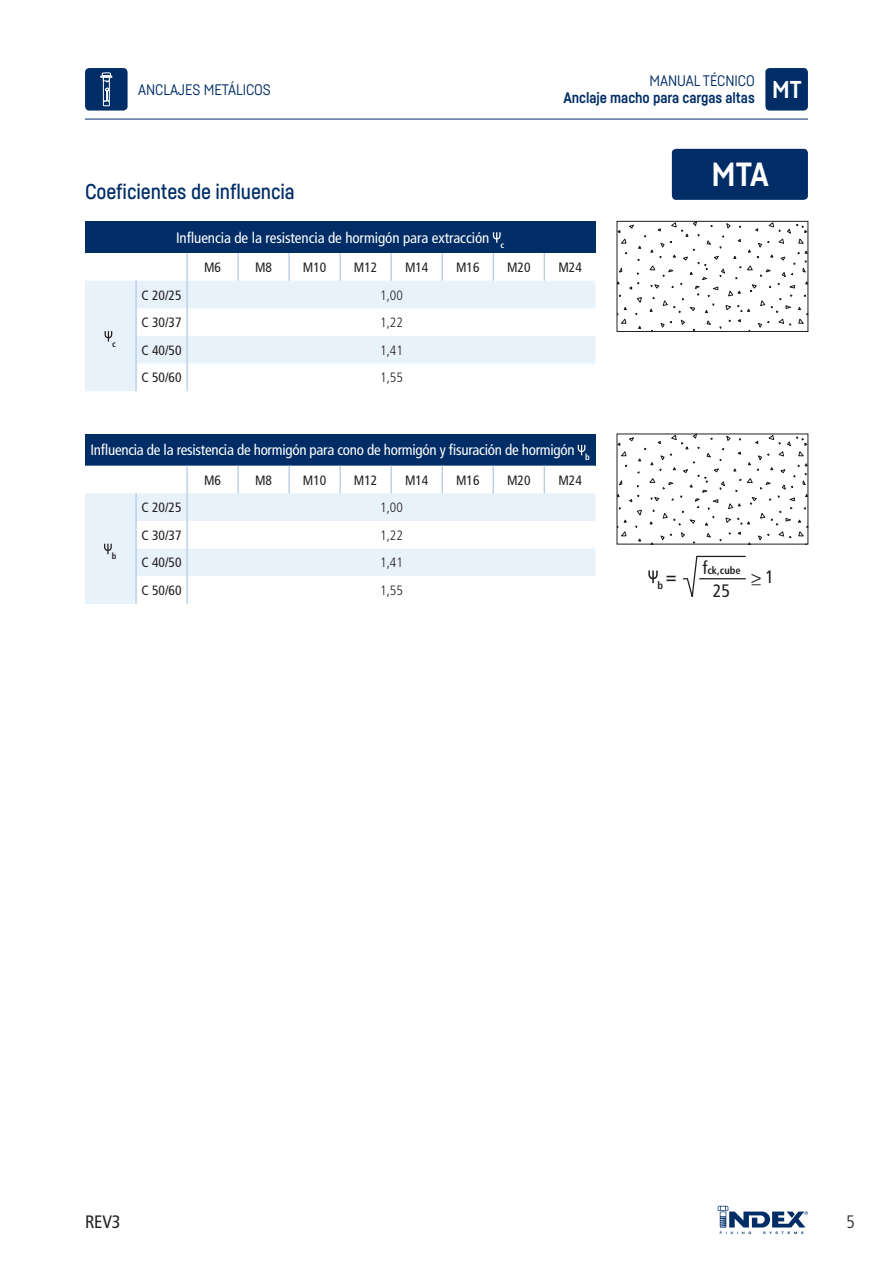
<style>
.page{position:relative;width:893px;height:1263px;background:#fff}
.page>*{position:absolute;margin:0;border:0;box-sizing:border-box;transform-origin:0 0}
.t1{font:700 33px "Fabrikat";color:#fff}
.t2{font:700 24px "Fabrikat";color:#fff}
.t3{font:500 21px "Fabrikat";letter-spacing:-.005em;color:#002d66}
.t4{font:condensed 18px "Frutiger LT Std";letter-spacing:-.01em;color:#231f20}
.t5{font:300 condensed 18px "Frutiger LT Std";color:#231f20}
.t6{font:condensed 15px "Frutiger LT Std";letter-spacing:-.02em;color:#fff}
.t7{font:15px "Fabrikat";letter-spacing:-.005em;color:#002d66}
.t8{font:700 15px "Fabrikat";letter-spacing:-.005em;color:#002d66}
.t9{font:condensed 13.5px "Frutiger LT Std";color:#231f20}
.t10{font:300 condensed 13.5px "Frutiger LT Std";color:#231f20}
.t11{font:700 condensed 10.5px "Frutiger LT Std";color:#231f20}
.t12{font:700 condensed 8.7px "Frutiger LT Std";color:#231f20}
.s1{font-weight:400;font-size:18px}
.s2{font-weight:700}
</style>
<div class="page">
<svg style="left:718px;top:1206px;width:90px;height:28px"></svg>
<hr style="left:85px;top:119px;width:723px;height:1px;background:#002d66">
<div style="left:85px;top:68px;width:43px;height:43px;background:#002d66;border-radius:4px"></div>
<svg style="left:100px;top:72px;width:13px;height:35px"></svg>
<div style="left:765px;top:68px;width:43px;height:43px;background:#002d66;border-radius:4px"></div>
<svg style="left:619px;top:223px;width:187px;height:107px"></svg>
<div style="left:617px;top:221px;width:191px;height:111px;border:1px solid #231f20"></div>
<svg style="left:619px;top:436px;width:187px;height:106px"></svg>
<div style="left:672px;top:149px;width:136px;height:51px;background:#002d66;border-radius:4px"></div>
<div style="left:85px;top:221px;width:510px;height:32px;background:#002d66"></div>
<svg style="left:85px;top:281px;width:510px;height:110px;fill:#e8f2fa"></svg>
<hr style="left:186px;top:253px;width:2px;height:28px;background:#b3cae4">
<hr style="left:237px;top:253px;width:2px;height:28px;background:#b3cae4">
<svg style="left:391px;top:253px;width:1px;height:28px"></svg>
<hr style="left:288px;top:253px;width:2px;height:28px;background:#b3cae4">
<svg style="left:442px;top:253px;width:1px;height:28px"></svg>
<svg style="left:340px;top:253px;width:1px;height:28px"></svg>
<svg style="left:493px;top:253px;width:1px;height:28px"></svg>
<svg style="left:544px;top:253px;width:1px;height:28px"></svg>
<hr style="left:135px;top:281px;width:2px;height:27px;background:#b3cae4">
<hr style="left:186px;top:281px;width:2px;height:27px;background:#b3cae4">
<hr style="left:135px;top:308px;width:2px;height:28px;background:#b3cae4">
<hr style="left:186px;top:308px;width:2px;height:28px;background:#b3cae4">
<hr style="left:135px;top:336px;width:2px;height:28px;background:#b3cae4">
<hr style="left:186px;top:336px;width:2px;height:28px;background:#b3cae4">
<hr style="left:135px;top:364px;width:2px;height:27px;background:#b3cae4">
<hr style="left:186px;top:364px;width:2px;height:27px;background:#b3cae4">
<svg style="left:492px;top:232px;width:9px;height:11px"></svg>
<svg style="left:104px;top:330px;width:9px;height:12px"></svg>
<div style="left:85px;top:434px;width:510px;height:32px;background:#002d66"></div>
<svg style="left:85px;top:493px;width:510px;height:111px;fill:#e8f2fa"></svg>
<hr style="left:186px;top:466px;width:2px;height:27px;background:#b3cae4">
<hr style="left:237px;top:466px;width:2px;height:27px;background:#b3cae4">
<svg style="left:391px;top:466px;width:1px;height:27px"></svg>
<hr style="left:288px;top:466px;width:2px;height:27px;background:#b3cae4">
<svg style="left:442px;top:466px;width:1px;height:27px"></svg>
<svg style="left:340px;top:466px;width:1px;height:27px"></svg>
<svg style="left:493px;top:466px;width:1px;height:27px"></svg>
<svg style="left:544px;top:466px;width:1px;height:27px"></svg>
<hr style="left:135px;top:493px;width:2px;height:28px;background:#b3cae4">
<hr style="left:186px;top:493px;width:2px;height:28px;background:#b3cae4">
<hr style="left:135px;top:521px;width:2px;height:28px;background:#b3cae4">
<hr style="left:186px;top:521px;width:2px;height:28px;background:#b3cae4">
<hr style="left:135px;top:549px;width:2px;height:27px;background:#b3cae4">
<hr style="left:186px;top:549px;width:2px;height:27px;background:#b3cae4">
<hr style="left:135px;top:576px;width:2px;height:28px;background:#b3cae4">
<hr style="left:186px;top:576px;width:2px;height:28px;background:#b3cae4">
<svg style="left:577px;top:444px;width:9px;height:11px"></svg>
<svg style="left:103px;top:542px;width:9px;height:12px"></svg>
<svg style="left:683px;top:555px;width:63px;height:42px"></svg>
<svg style="left:648px;top:570px;width:10px;height:13px"></svg>
<p class="t7" style="left:649px;top:71px;width:107px">MANUAL TÉCNICO</p>
<p class="t8" style="left:563px;top:88px;width:193px">Anclaje macho para cargas altas</p>
<p class="t7" style="left:138px;top:80px;width:134px">ANCLAJES METÁLICOS</p>
<h2 class="t2" style="left:772px;top:74px;width:31px">MT</h2>
<h3 class="t3" style="left:85px;top:179px;width:211px">Coeficientes de influencia</h3>
<p class="t6" style="left:176px;top:229px;width:330px">Influencia de la resistencia de hormigón para extracción <sub>c</sub></p>
<p class="t9" style="left:204px;top:259px;width:18px">M6</p>
<p class="t9" style="left:255px;top:259px;width:18px">M8</p>
<p class="t9" style="left:303px;top:259px;width:25px">M10</p>
<p class="t9" style="left:354px;top:259px;width:25px">M12</p>
<p class="t9" style="left:405px;top:259px;width:25px">M14</p>
<p class="t9" style="left:456px;top:259px;width:25px">M16</p>
<p class="t9" style="left:507px;top:259px;width:25px">M20</p>
<p class="t9" style="left:558px;top:259px;width:25px">M24</p>
<p class="t12" style="left:112px;top:338px;width:5px">c</p>
<p class="t9" style="left:142px;top:287px;width:41px">C 20/25</p>
<p class="t10" style="left:380px;top:287px;width:24px">1,00</p>
<p class="t9" style="left:142px;top:315px;width:41px">C 30/37</p>
<p class="t10" style="left:380px;top:315px;width:24px">1,22</p>
<p class="t9" style="left:142px;top:342px;width:41px">C 40/50</p>
<p class="t10" style="left:380px;top:342px;width:24px">1,41</p>
<p class="t9" style="left:142px;top:370px;width:41px">C 50/60</p>
<p class="t10" style="left:380px;top:370px;width:24px">1,55</p>
<p class="t6" style="left:90px;top:441px;width:501px">Influencia de la resistencia de hormigón para cono de hormigón y fisuración de hormigón <sub>b</sub></p>
<p class="t9" style="left:204px;top:472px;width:18px">M6</p>
<p class="t9" style="left:255px;top:472px;width:18px">M8</p>
<p class="t9" style="left:303px;top:472px;width:25px">M10</p>
<p class="t9" style="left:354px;top:472px;width:25px">M12</p>
<p class="t9" style="left:405px;top:472px;width:25px">M14</p>
<p class="t9" style="left:456px;top:472px;width:25px">M16</p>
<p class="t9" style="left:507px;top:472px;width:25px">M20</p>
<p class="t9" style="left:558px;top:472px;width:25px">M24</p>
<p class="t12" style="left:112px;top:551px;width:6px">b</p>
<p class="t9" style="left:142px;top:500px;width:41px">C 20/25</p>
<p class="t10" style="left:380px;top:500px;width:24px">1,00</p>
<p class="t9" style="left:142px;top:527px;width:41px">C 30/37</p>
<p class="t10" style="left:380px;top:527px;width:24px">1,22</p>
<p class="t9" style="left:142px;top:555px;width:41px">C 40/50</p>
<p class="t10" style="left:380px;top:555px;width:24px">1,41</p>
<p class="t9" style="left:142px;top:582px;width:41px">C 50/60</p>
<p class="t10" style="left:380px;top:583px;width:24px">1,55</p>
<h1 class="t1" style="left:712px;top:154px;width:59px">MTA</h1>
<p class="t11" style="left:702px;top:564px;width:40px"><span class="s1">f</span>ck,cube</p>
<p class="t4" style="left:713px;top:580px;width:19px">25</p>
<p class="t11" style="left:658px;top:579px;width:21px">b <sup>=</sup></p>
<p class="t4" style="left:751px;top:566px;width:25px">&gt;<span class="s2">_</span> 1</p>
<p class="t4" style="left:85px;top:1211px;width:37px">REV3</p>
<p class="t5" style="left:846px;top:1211px;width:10px">5</p>
</div>
